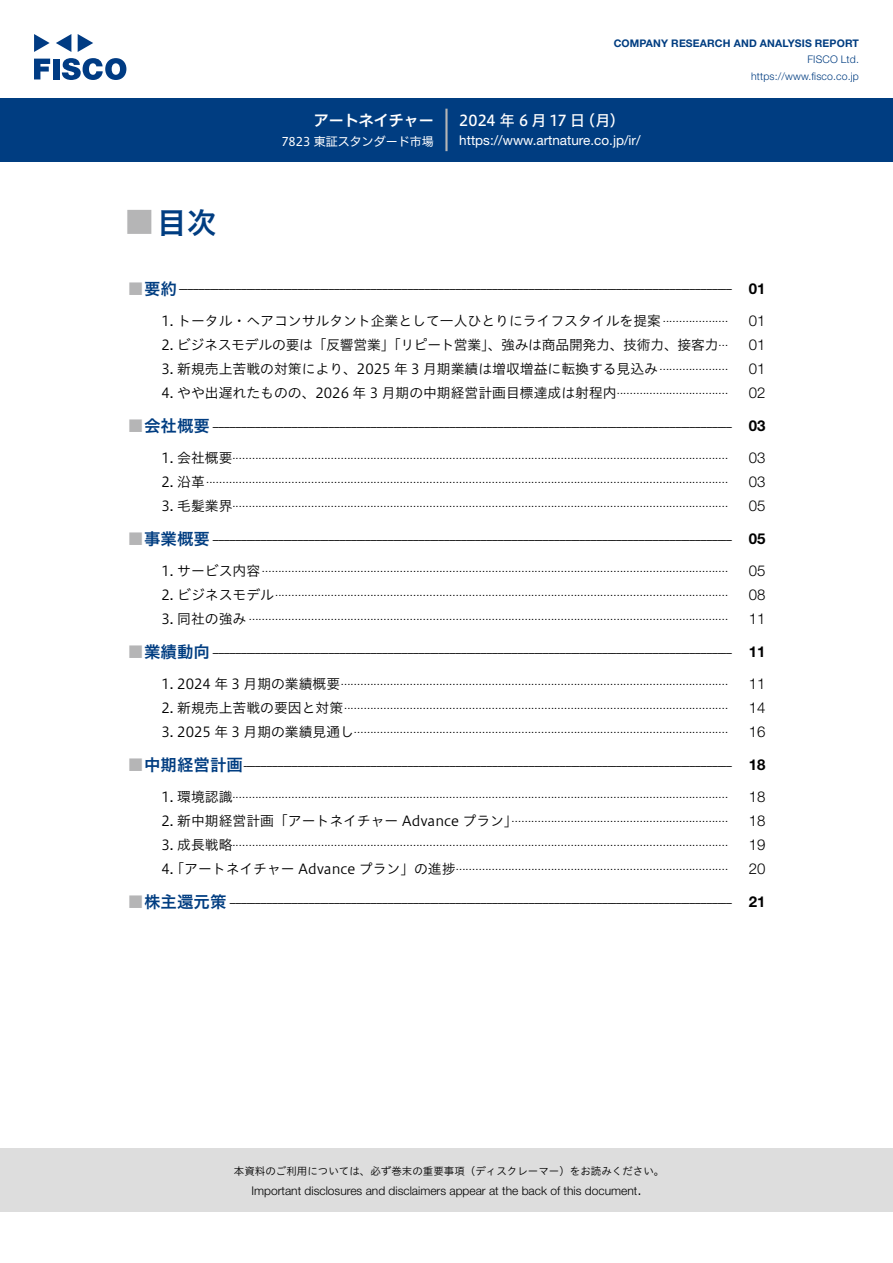
<style>
.page{position:relative;width:893px;height:1263px;background:#fff}
.page>*{position:absolute;margin:0;border:0;box-sizing:border-box;transform-origin:0 0}
.t1{font:30px "Hiragino UD Sans Std N W6";color:#003d81}
.t2{font:24px "Hiragino UD Sans Std W6";color:#b5b5b6}
.t3{font:16.5px "Hiragino UD Sans Std W6";color:#003d81}
.t4{font:300 15px "Helvetica Neue LT Std";color:#000}
.t5{font:15px "Hiragino UD Sans F Std N W5";color:#fff}
.t6{font:700 15px "Helvetica Neue LT Std";color:#000}
.t7{font:15px "Hiragino UD Sans F Std N W6";color:#fff}
.t8{font:13.8px "Hiragino UD Sans Std W3";color:#000}
.t9{font:13.5px "Helvetica Neue LT Std";color:#fff}
.t10{font:12px "Hiragino UD Sans Std W3";color:#000}
.t11{font:300 12px "Helvetica Neue LT Std";color:#000}
.t12{font:12px "Hiragino UD Sans F Std N W4";color:#fff}
.t13{font:10.5px "Hiragino UD Sans Std W3";color:#000}
.t14{font:700 10.5px "Helvetica Neue LT Std";letter-spacing:.015em;color:#003d81}
.t15{font:300 10.5px/16.5px "Helvetica Neue LT Std";letter-spacing:.015em;color:#003d81;text-align:right}
.t16{font:9px "Hiragino UD Sans Std W3";color:#000}
.s1{color:#b5b5b6}
</style>
<div class="page">
<div style="left:0;top:1148px;width:893px;height:64px;background:#ddd"></div>
<svg style="left:34px;top:59px;width:16px;height:20px"></svg>
<div style="left:53px;top:59px;width:6px;height:20px;background:#003b83"></div>
<svg style="left:62px;top:58px;width:64px;height:22px"></svg>
<svg style="left:34px;top:34px;width:16px;height:18px"></svg>
<svg style="left:78px;top:34px;width:15px;height:18px"></svg>
<svg style="left:56px;top:34px;width:15px;height:18px"></svg>
<div style="left:0;top:98px;width:893px;height:64px;background:#003d81"></div>
<hr style="left:445px;top:109px;width:3px;height:42px;background:#b5b5b6">
<h2 class="t2" style="left:128px;top:204px;width:25px">█</h2>
<h1 class="t1" style="left:157px;top:199px;width:61px">目次</h1>
<h3 class="t7" style="left:314px;top:109px;width:121px">アートネイチャー</h3>
<h3 class="t12" style="left:281px;top:132px;width:154px">7823 東証スタンダード市場</h3>
<p class="t14" style="left:614px;top:37px;width:247px">COMPANY RESEARCH AND ANALYSIS REPORT</p>
<p class="t15" style="left:751px;top:51px;width:109px">FISCO Ltd. https://www.fisco.co j p.</p>
<h3 class="t5" style="left:580px;top:109px;width:46px">（月(</h3>
<h3 class="t5" style="left:459px;top:109px;width:127px">2024 年 6 月 17 日</h3>
<h3 class="t9" style="left:459px;top:132px;width:183px">https://www.artnature. c o j p. /i r/</h3>
<h3 class="t3" style="left:128px;top:276px;width:51px"><span class="s1">■</span>要約</h3>
<h3 class="t10" style="left:177px;top:280px;width:557px">-----------------------------------------------------------------------------------------------------------------------------------------------------------------------------------------------------</h3>
<h3 class="t8" style="left:162px;top:310px;width:501px">1. トータル・ヘアコンサルタント企業として一人ひとりにライフスタイルを提案</h3>
<p class="t16" style="left:663px;top:312px;width:66px">....................</p>
<h3 class="t8" style="left:162px;top:334px;width:559px">2. ビジネスモデルの要は「反響営業」「リピート営業」、強みは商品開発力、技術力、接客力</h3>
<p class="t16" style="left:719px;top:336px;width:10px">...</p>
<h3 class="t8" style="left:162px;top:358px;width:498px">3. 新規売上苦戦の対策により、2025 年 3 月期業績は増収増益に転換する見込み</h3>
<p class="t16" style="left:660px;top:360px;width:70px">.....................</p>
<h3 class="t8" style="left:162px;top:382px;width:457px">4. やや出遅れたものの、2026 年 3 月期の中期経営計画目標達成は射程内</h3>
<p class="t16" style="left:617px;top:384px;width:112px">..................................</p>
<h3 class="t3" style="left:128px;top:413px;width:84px"><span class="s1">■</span>会社概要</h3>
<h3 class="t10" style="left:210px;top:417px;width:524px">-----------------------------------------------------------------------------------------------------------------------------------------------------------------------------------------</h3>
<h3 class="t8" style="left:162px;top:447px;width:73px">1. 会社概要</h3>
<p class="t16" style="left:233px;top:449px;width:497px">.......................................................................................................................................................</p>
<h3 class="t8" style="left:162px;top:471px;width:45px">2. 沿革</h3>
<p class="t16" style="left:206px;top:473px;width:523px">...............................................................................................................................................................</p>
<h3 class="t8" style="left:162px;top:495px;width:73px">3. 毛髪業界</h3>
<p class="t16" style="left:233px;top:497px;width:497px">.......................................................................................................................................................</p>
<h3 class="t3" style="left:128px;top:526px;width:84px"><span class="s1">■</span>事業概要</h3>
<h3 class="t10" style="left:210px;top:530px;width:524px">-----------------------------------------------------------------------------------------------------------------------------------------------------------------------------------------</h3>
<h3 class="t8" style="left:162px;top:560px;width:100px">1. サービス内容</h3>
<p class="t16" style="left:262px;top:562px;width:467px">..............................................................................................................................................</p>
<h3 class="t8" style="left:162px;top:584px;width:114px">2. ビジネスモデル</h3>
<p class="t16" style="left:275px;top:586px;width:454px">..........................................................................................................................................</p>
<h3 class="t8" style="left:162px;top:608px;width:86px">3. 同社の強み</h3>
<p class="t16" style="left:249px;top:610px;width:480px">..................................................................................................................................................</p>
<h3 class="t3" style="left:128px;top:639px;width:84px"><span class="s1">■</span>業績動向</h3>
<h3 class="t10" style="left:210px;top:643px;width:524px">-----------------------------------------------------------------------------------------------------------------------------------------------------------------------------------------</h3>
<h3 class="t8" style="left:162px;top:673px;width:180px">1. 2024 年 3 月期の業績概要</h3>
<p class="t16" style="left:341px;top:675px;width:388px">......................................................................................................................</p>
<h3 class="t8" style="left:162px;top:697px;width:183px">2. 新規売上苦戦の要因と対策</h3>
<p class="t16" style="left:344px;top:699px;width:385px">.....................................................................................................................</p>
<h3 class="t8" style="left:162px;top:721px;width:194px">3. 2025 年 3 月期の業績見通し</h3>
<p class="t16" style="left:354px;top:723px;width:375px">..................................................................................................................</p>
<h3 class="t3" style="left:128px;top:752px;width:117px"><span class="s1">■</span>中期経営計画</h3>
<h3 class="t10" style="left:243px;top:756px;width:491px">------------------------------------------------------------------------------------------------------------------------------------------------------------------------------</h3>
<h3 class="t8" style="left:162px;top:786px;width:73px">1. 環境認識</h3>
<p class="t16" style="left:233px;top:788px;width:497px">.......................................................................................................................................................</p>
<h3 class="t8" style="left:162px;top:810px;width:358px">2. 新中期経営計画「アートネイチャー Advance プラン「</h3>
<p class="t16" style="left:512px;top:812px;width:217px">..................................................................</p>
<h3 class="t8" style="left:162px;top:834px;width:73px">3. 成長戦略</h3>
<p class="t16" style="left:233px;top:836px;width:497px">.......................................................................................................................................................</p>
<h3 class="t8" style="left:170px;top:858px;width:287px">「アートネイチャー Advance プラン」の進捗</h3>
<h3 class="t8" style="left:162px;top:858px;width:14px">4.</h3>
<p class="t16" style="left:456px;top:860px;width:273px">...................................................................................</p>
<h3 class="t3" style="left:128px;top:889px;width:101px"><span class="s1">■</span>株主還元策</h3>
<h3 class="t10" style="left:227px;top:893px;width:508px">-----------------------------------------------------------------------------------------------------------------------------------------------------------------------------------</h3>
<h3 class="t6" style="left:749px;top:279px;width:18px">01</h3>
<h3 class="t4" style="left:749px;top:311px;width:18px">01</h3>
<h3 class="t4" style="left:749px;top:335px;width:18px">01</h3>
<h3 class="t4" style="left:749px;top:359px;width:18px">01</h3>
<h3 class="t4" style="left:749px;top:383px;width:18px">02</h3>
<h3 class="t6" style="left:749px;top:416px;width:18px">03</h3>
<h3 class="t4" style="left:749px;top:448px;width:18px">03</h3>
<h3 class="t4" style="left:749px;top:472px;width:18px">03</h3>
<h3 class="t4" style="left:749px;top:496px;width:18px">05</h3>
<h3 class="t6" style="left:749px;top:529px;width:18px">05</h3>
<h3 class="t4" style="left:749px;top:561px;width:18px">05</h3>
<h3 class="t4" style="left:749px;top:585px;width:18px">08</h3>
<h3 class="t4" style="left:749px;top:609px;width:18px">11</h3>
<h3 class="t6" style="left:749px;top:642px;width:18px">11</h3>
<h3 class="t4" style="left:749px;top:674px;width:18px">11</h3>
<h3 class="t4" style="left:749px;top:698px;width:18px">14</h3>
<h3 class="t4" style="left:749px;top:722px;width:18px">16</h3>
<h3 class="t6" style="left:749px;top:755px;width:18px">18</h3>
<h3 class="t4" style="left:749px;top:787px;width:18px">18</h3>
<h3 class="t4" style="left:749px;top:811px;width:18px">18</h3>
<h3 class="t4" style="left:749px;top:835px;width:18px">19</h3>
<h3 class="t4" style="left:749px;top:859px;width:18px">20</h3>
<h3 class="t6" style="left:749px;top:892px;width:18px">21</h3>
<p class="t13" style="left:234px;top:1163px;width:432px">本資料のご利用については、必ず巻末の重要事項（ディスクレーマー）をお読みください。</p>
<h3 class="t4" style="left:637px;top:1180px;width:6px">.</h3>
<h3 class="t11" style="left:251px;top:1183px;width:387px">Important disclosures and disclaimers appear at the back of this document</h3>
</div>
